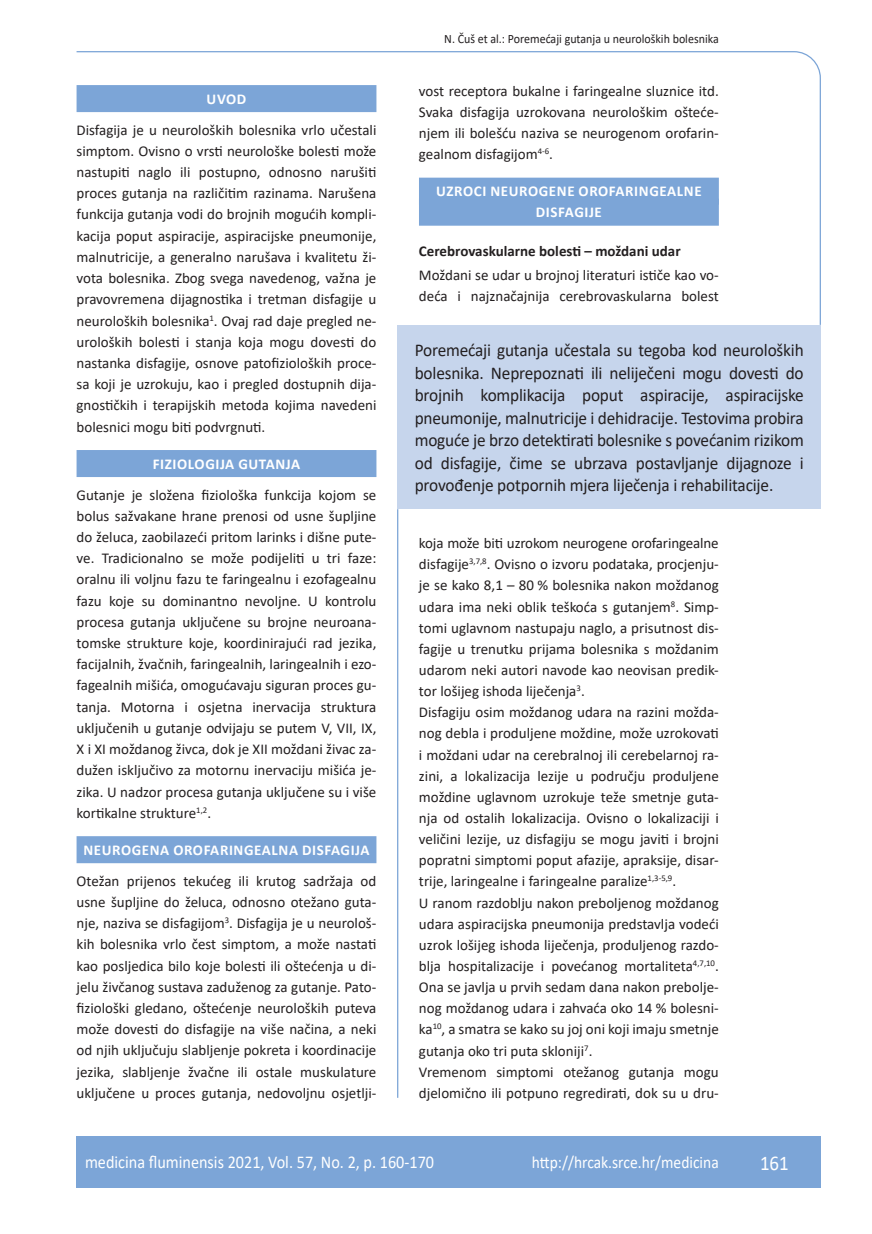
<style>
.page{position:relative;width:872px;height:1234px;background:#fff}
.page>*{position:absolute;margin:0;border:0;box-sizing:border-box;transform-origin:0 0}
.t1{font:21px "Calibri";color:#fff;scale:.9 1}
.anterfile{font:18px/22.5px "Calibri";letter-spacing:-.01em;color:#231f20;text-align:justify;scale:.96 1}
.t2{font:18px "Calibri";color:#fff;scale:.9 1}
.t3{font:17.25px "Calibri";color:#fff;scale:.9 1}
.osnovni_tekst{font:15px/21.1px "Calibri";color:#231f20;text-align:justify}
.naslov_ruler{font:700 15px "Calibri";letter-spacing:.04em;color:#fff}
.podnaslov{font:700 15px "Calibri";color:#231f20}
.glava{font:12.75px "Calibri";color:#231f20;scale:.94 1}
</style>
<div class="page">
<svg style="left:76px;top:51px;width:745px;height:275px"></svg>
<hr style="left:397px;top:509px;width:1px;height:588px;background:#7ca5d7">
<div style="left:77px;top:1135px;width:744px;height:51px;background:#7ca5d7"></div>
<div style="left:77px;top:85px;width:299px;height:27px;background:#7ca5d7"></div>
<div style="left:77px;top:450px;width:299px;height:27px;background:#7ca5d7"></div>
<div style="left:77px;top:836px;width:299px;height:27px;background:#7ca5d7"></div>
<div style="left:419px;top:178px;width:300px;height:27px;background:#7ca5d7"></div>
<div style="left:419px;top:199px;width:300px;height:27px;background:#7ca5d7"></div>
<div style="left:398px;top:325px;width:423px;height:184px;background:#c6d5ec"></div>
<p class="naslov_ruler" style="left:207px;top:88px;width:41px">UVOD</p>
<p class="osnovni_tekst" style="left:77px;top:119px;width:301px">Disfagija je u neuroloških bolesnika vrlo učestali simptom. Ovisno o vrsti neurološke bolesti može nastupiti naglo ili postupno, odnosno narušiti proces gutanja na različitim razinama. Narušena funkcija gutanja vodi do brojnih mogućih kompli&shy;kacija poput aspiracije, aspiracijske pneumonije, malnutricije, a generalno narušava i kvalitetu ži&shy;vota bolesnika. Zbog svega navedenog, važna je pravovremena dijagnostika i tretman disfagije u neuroloških bolesnika<sup>1</sup>. Ovaj rad daje pregled ne&shy;uroloških bolesti i stanja koja mogu dovesti do nastanka disfagije, osnove patofizioloških proce&shy;sa koji je uzrokuju, kao i pregled dostupnih dija&shy;gnostičkih i terapijskih metoda kojima navedeni bolesnici mogu biti podvrgnuti.</p>
<p class="naslov_ruler" style="left:153px;top:453px;width:149px">FIZIOLOGIJA GUTANJA</p>
<p class="osnovni_tekst" style="left:77px;top:483px;width:301px">Gutanje je složena fiziološka funkcija kojom se bolus sažvakane hrane prenosi od usne šupljine do želuca, zaobilazeći pritom larinks i dišne pute&shy;ve. Tradicionalno se može podijeliti u tri faze: oralnu ili voljnu fazu te faringealnu i ezofagealnu fazu koje su dominantno nevoljne. U kontrolu procesa gutanja uključene su brojne neuroana&shy;tomske strukture koje, koordinirajući rad jezika, facijalnih, žvačnih, faringealnih, laringealnih i ezo&shy;fagealnih mišića, omogućavaju siguran proces gu&shy;tanja. Motorna i osjetna inervacija struktura uključenih u gutanje odvijaju se putem V, VII, IX, X i XI moždanog živca, dok je XII moždani živac za&shy;dužen isključivo za motornu inervaciju mišića je&shy;zika. U nadzor procesa gutanja uključene su i više kortikalne strukture<sup>1,2</sup>.</p>
<p class="naslov_ruler" style="left:83px;top:839px;width:288px">NEUROGENA OROFARINGEALNA DISFAGIJA</p>
<p class="osnovni_tekst" style="left:77px;top:869px;width:301px">Otežan prijenos tekućeg ili krutog sadržaja od usne šupljine do želuca, odnosno otežano guta&shy;nje, naziva se disfagijom<sup>3</sup>. Disfagija je u neurološ&shy;kih bolesnika vrlo čest simptom, a može nastati kao posljedica bilo koje bolesti ili oštećenja u di&shy;jelu živčanog sustava zaduženog za gutanje. Pato&shy;fiziološki gledano, oštećenje neuroloških puteva može dovesti do disfagije na više načina, a neki od njih uključuju slabljenje pokreta i koordinacije jezika, slabljenje žvačne ili ostale muskulature uključene u proces gutanja, nedovoljnu osjetlji-</p>
<p class="glava" style="left:444px;top:29px;width:293px">N. Čuš et al.: Poremećaji gutanja u neuroloških bolesnika</p>
<p class="osnovni_tekst" style="left:419px;top:80px;width:301px">vost receptora bukalne i faringealne sluznice itd.<br>Svaka disfagija uzrokovana neurološkim ošteće&shy;njem ili bolešću naziva se neurogenom orofarin&shy;gealnom disfagijom<sup>4-6</sup>.</p>
<p class="naslov_ruler" style="left:436px;top:181px;width:267px">UZROCI NEUROGENE OROFARINGEALNE</p>
<p class="naslov_ruler" style="left:536px;top:202px;width:68px">DISFAGIJE</p>
<p class="podnaslov" style="left:419px;top:241px;width:263px">Cerebrovaskularne bolesti – moždani udar</p>
<p class="osnovni_tekst" style="left:419px;top:264px;width:301px">Moždani se udar u brojnoj literaturi ističe kao vo&shy;deća i najznačajnija cerebrovaskularna bolest</p>
<p class="anterfile" style="left:415px;top:338px;width:407px">Poremećaji gutanja učestala su tegoba kod neuroloških bolesnika. Neprepoznati ili neliječeni mogu dovesti do brojnih komplikacija poput aspiracije, aspiracijske pneumonije, malnutricije i dehidracije. Testovima probira moguće je brzo detektirati bolesnike s povećanim rizikom od disfagije, čime se ubrzava postavljanje dijagnoze i provođenje potpornih mjera liječenja i rehabilitacije.</p>
<p class="osnovni_tekst" style="left:419px;top:532px;width:301px">koja može biti uzrokom neurogene orofaringealne disfagije<sup>3,7,8</sup>. Ovisno o izvoru podataka, procjenju&shy;je se kako 8,1 – 80 % bolesnika nakon moždanog udara ima neki oblik teškoća s gutanjem<sup>8</sup>. Simp&shy;tomi uglavnom nastupaju naglo, a prisutnost dis&shy;fagije u trenutku prijama bolesnika s moždanim udarom neki autori navode kao neovisan predik&shy;tor lošijeg ishoda liječenja<sup>3</sup>.</p>
<p class="osnovni_tekst" style="left:419px;top:701px;width:301px">Disfagiju osim moždanog udara na razini možda&shy;nog debla i produljene moždine, može uzrokovati i moždani udar na cerebralnoj ili cerebelarnoj ra&shy;zini, a lokalizacija lezije u području produljene moždine uglavnom uzrokuje teže smetnje guta&shy;nja od ostalih lokalizacija. Ovisno o lokalizaciji i veličini lezije, uz disfagiju se mogu javiti i brojni popratni simptomi poput afazije, apraksije, disar&shy;trije, laringealne i faringealne paralize<sup>1,3-5,9</sup>.</p>
<p class="osnovni_tekst" style="left:419px;top:891px;width:301px">U ranom razdoblju nakon preboljenog moždanog udara aspiracijska pneumonija predstavlja vodeći uzrok lošijeg ishoda liječenja, produljenog razdo&shy;blja hospitalizacije i povećanog mortaliteta<sup>4,7,10</sup>.<br>Ona se javlja u prvih sedam dana nakon prebolje&shy;nog moždanog udara i zahvaća oko 14 % bolesni&shy;ka<sup>10</sup>, a smatra se kako su joj oni koji imaju smetnje gutanja oko tri puta skloniji<sup>7</sup>.</p>
<p class="osnovni_tekst" style="left:419px;top:1060px;width:301px">Vremenom simptomi otežanog gutanja mogu djelomično ili potpuno regredirati, dok su u dru-</p>
<p class="t2" style="left:85px;top:1149px;width:389px">medicina fluminensis 2021, Vol. 57, No. 2, p. 160-170</p>
<p class="t3" style="left:532px;top:1150px;width:209px">http://hrcak.srce.hr/medicina</p>
<p class="t1" style="left:760px;top:1147px;width:33px">161</p>
</div>
